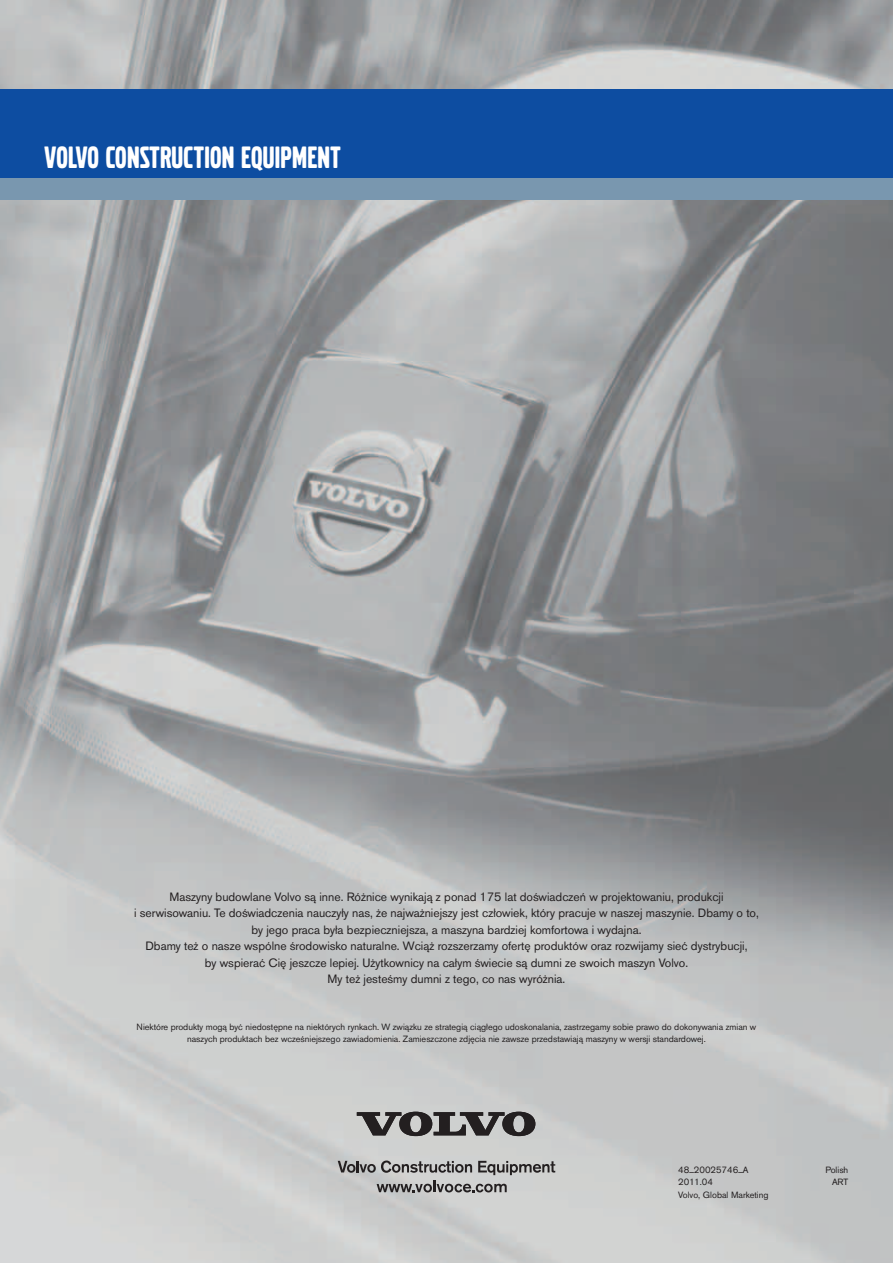
<style>
.page{position:relative;width:893px;height:1263px;background:#fff}
.page>*{position:absolute;margin:0;border:0;box-sizing:border-box;transform-origin:0 0}
.t1{font:32.25px "Volvo Broad Pro";letter-spacing:.01em;color:#fff}
.t2{font:12px/16.5px "Volvo Sans Pro";color:#231f20;text-align:center}
.t3{font:9px/12px "Volvo Sans Pro";color:#231f20;text-align:center}
</style>
<div class="page">
<img style="left:0;top:0;width:893px;height:1263px">
<div style="left:0;top:89px;width:893px;height:90px;background:#0d4da1"></div>
<div style="left:0;top:179px;width:893px;height:21px;background:#7997af"></div>
<svg style="left:357px;top:1112px;width:178px;height:24px;background:#6a6969"></svg>
<svg style="left:338px;top:1160px;width:217px;height:32px;background:#a7a7a7"></svg>
<h1 class="t1" style="left:45px;top:142px;width:297px">VOLVO CONSTRUCTION EQUIPMENT</h1>
<p class="t2" style="left:134px;top:890px;width:626px">Maszyny budowlane Volvo są inne. Różnice wynikają z ponad 175 lat doświadczeń w projektowaniu, produkcji<br>i serwisowaniu. Te doświadczenia nauczyły nas, że najważniejszy jest człowiek, który pracuje w naszej maszynie. Dbamy o to, by jego praca była bezpieczniejsza, a maszyna bardziej komfortowa i wydajna.<br>Dbamy też o nasze wspólne środowisko naturalne. Wciąż rozszerzamy ofertę produktów oraz rozwijamy sieć dystrybucji,<br>by wspierać Cię jeszcze lepiej. Użytkownicy na całym świecie są dumni ze swoich maszyn Volvo.<br>My też jesteśmy dumni z tego, co nas wyróżnia.</p>
<p class="t3" style="left:137px;top:1022px;width:621px">Niektóre produkty mogą być niedostępne na niektórych rynkach. W związku ze strategią ciągłego udoskonalania, zastrzegamy sobie prawo do dokonywania zmian w naszych produktach bez wcześniejszego zawiadomienia. Zamieszczone zdjęcia nie zawsze przedstawiają maszyny w wersji standardowej.</p>
<p class="t3" style="left:678px;top:1164px;width:72px">48_20025746_A</p>
<p class="t3" style="left:825px;top:1164px;width:24px">Polish</p>
<p class="t3" style="left:678px;top:1177px;width:36px">2011.04</p>
<p class="t3" style="left:832px;top:1177px;width:18px">ART</p>
<p class="t3" style="left:678px;top:1190px;width:92px">Volvo, Global Marketing</p>
</div>
